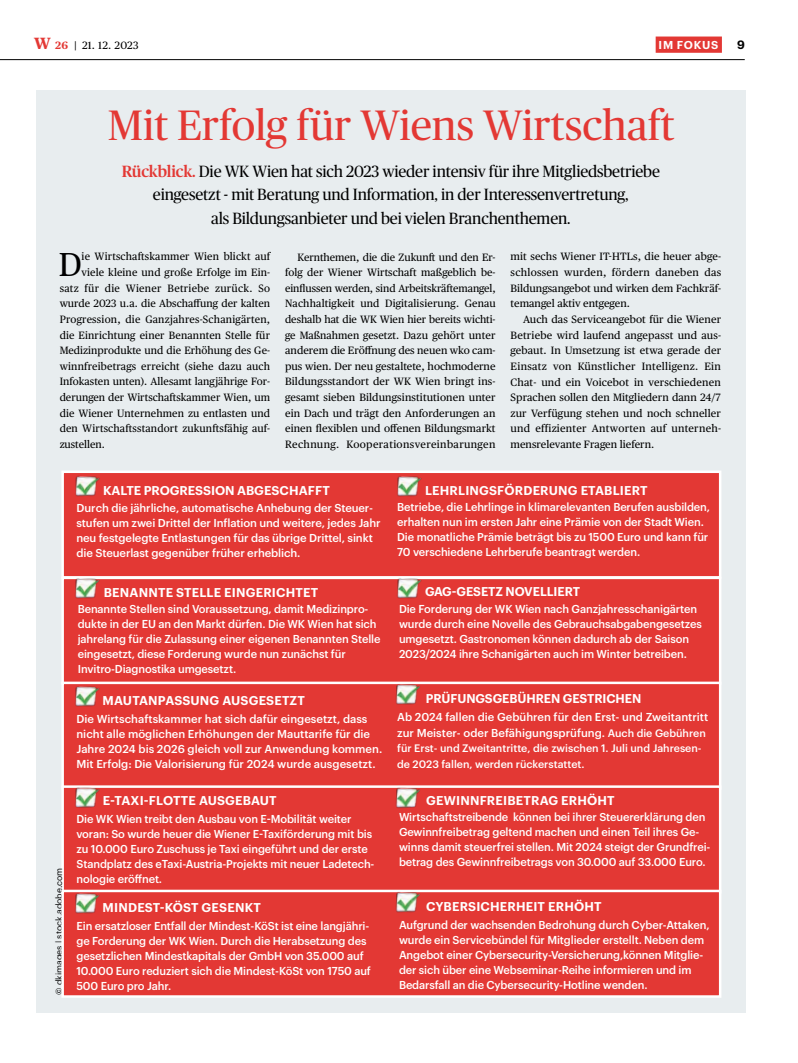
<style>
.page{position:relative;width:798px;height:1063px;background:#fff}
.page>*{position:absolute;margin:0;border:0;box-sizing:border-box;transform-origin:0 0}
.Headline_34_pt_rot{font:42.5px "Publico Headline";color:#e33834}
.Fließtext_Serif_Initialie_2zeilig{font:33.12px "Publico Text";color:#000}
.Vorspann_Serif_13_pt_links{font:16.25px "Publico Headline";letter-spacing:-.01em;color:#000}
.Grafik_Titel{font:600 12.5px "Graphik";letter-spacing:.015em;color:#fff}
.Grafik_Titel-2{font:600 12.5px "Graphik";letter-spacing:-.005em;color:#fff}
.t1{font:600 11.88px "Graphik";color:#000}
.Kasten_Fließtext_weiß{font:500 11.25px/15px "Graphik";letter-spacing:-.01em;color:#fff}
.Balken_Kategorie_ROT{font:600 11.25px "Graphik";letter-spacing:.06em;color:#fff}
.Fließtext_Serif_mit_Einzug{font:10.62px/15.6px "Publico Text";color:#000;text-align:justify}
.Fließtext_Serif_Initialie_2zeilig-2{font:10.62px "Publico Text";letter-spacing:.01em;color:#000}
.Kasten_Fließtext_weiß-2{font:500 10.62px/15.6px "Graphik";color:#fff}
.Fotocredit{font:8.75px "Graphik";color:#000}
.s1{font-weight:700;font-size:16.25px;color:#e33834}
.s2{font-weight:700;color:#e33834}
.s3{font-weight:700}
.s4{font-weight:500;color:#e33834}
.s5{font-size:10.62px}
</style>
<div class="page">
<div style="left:655px;top:37px;width:66px;height:16px;background:#e33834"></div>
<hr style="left:0;top:59px;width:744px;height:1px;background:#000">
<div style="left:37px;top:91px;width:708px;height:922px;background:#e8edef"></div>
<div style="left:61px;top:471px;width:660px;height:108px;background:#e33834;border:2px solid #fff"></div>
<div style="left:61px;top:577px;width:660px;height:108px;background:#e33834;border:2px solid #fff"></div>
<div style="left:61px;top:682px;width:660px;height:108px;background:#e33834;border:2px solid #fff"></div>
<div style="left:61px;top:785px;width:660px;height:108px;background:#e33834;border:2px solid #fff"></div>
<img style="left:72px;top:472px;width:31px;height:25px">
<div style="left:61px;top:890px;width:660px;height:108px;background:#e33834;border:2px solid #fff"></div>
<img style="left:393px;top:472px;width:32px;height:25px">
<img style="left:71px;top:576px;width:32px;height:23px">
<img style="left:393px;top:576px;width:32px;height:23px">
<img style="left:71px;top:682px;width:32px;height:25px">
<img style="left:392px;top:681px;width:32px;height:24px">
<img style="left:71px;top:785px;width:32px;height:23px">
<img style="left:392px;top:785px;width:32px;height:24px">
<img style="left:71px;top:889px;width:32px;height:25px">
<img style="left:392px;top:889px;width:32px;height:24px">
<p class="Fließtext_Serif_mit_Einzug" style="left:34px;top:37px;width:106px"><span class="s1">W</span> <span class="s2">26</span> <span class="s3">|</span> 21. 12. 2023</p>
<p class="Balken_Kategorie_ROT" style="left:658px;top:36px;width:61px">IM FOKUS</p>
<p class="t1" style="left:736px;top:35px;width:9px">9</p>
<p class="Headline_34_pt_rot" style="left:108px;top:95px;width:568px">Mit Erfolg für Wiens Wirtschaft</p>
<p class="Vorspann_Serif_13_pt_links" style="left:122px;top:160px;width:539px"><span class="s4">Rückblick.</span> Die WK Wien hat sich 2023 wieder intensiv für ihre Mitgliedsbetriebe</p>
<p class="Vorspann_Serif_13_pt_links" style="left:153px;top:183px;width:477px">eingesetzt - mit Beratung und Information, in der Interessenvertretung,</p>
<p class="Vorspann_Serif_13_pt_links" style="left:211px;top:207px;width:361px">als Bildungsanbieter und bei vielen Branchenthemen.</p>
<p class="Fließtext_Serif_Initialie_2zeilig" style="left:59px;top:240px;width:24px">D</p>
<p class="Fließtext_Serif_Initialie_2zeilig-2" style="left:82px;top:249px;width:190px">ie Wirtschaftskammer Wien blickt auf</p>
<p class="Fließtext_Serif_Initialie_2zeilig-2" style="left:82px;top:264px;width:190px">viele kleine und große Erfolge im Ein-</p>
<p class="Fließtext_Serif_Initialie_2zeilig-2" style="left:60px;top:280px;width:212px">satz für die Wiener Betriebe zurück. So</p>
<p class="Fließtext_Serif_Initialie_2zeilig-2" style="left:60px;top:296px;width:212px">wurde 2023 u.a. die Abschaffung der kalten</p>
<p class="Fließtext_Serif_Initialie_2zeilig-2" style="left:60px;top:311px;width:212px">Progression, die Ganzjahres-Schanigärten,</p>
<p class="Fließtext_Serif_Initialie_2zeilig-2" style="left:60px;top:327px;width:212px">die Einrichtung einer Benannten Stelle für</p>
<p class="Fließtext_Serif_Initialie_2zeilig-2" style="left:60px;top:343px;width:212px">Medizinprodukte und die Erhöhung des Ge-</p>
<p class="Fließtext_Serif_Initialie_2zeilig-2" style="left:60px;top:358px;width:212px">winnfreibetrags erreicht (siehe dazu auch</p>
<p class="Fließtext_Serif_Initialie_2zeilig-2" style="left:60px;top:374px;width:212px">Infokasten unten). Allesamt langjährige For-</p>
<p class="Fließtext_Serif_Initialie_2zeilig-2" style="left:60px;top:389px;width:212px">derungen der Wirtschaftskammer Wien, um</p>
<p class="Fließtext_Serif_Initialie_2zeilig-2" style="left:60px;top:405px;width:212px">die Wiener Unternehmen zu entlasten und</p>
<p class="Fließtext_Serif_Initialie_2zeilig-2" style="left:60px;top:421px;width:212px">den Wirtschaftsstandort zukunftsfähig auf-</p>
<p class="Fließtext_Serif_Initialie_2zeilig-2" style="left:60px;top:436px;width:47px">zustellen.</p>
<p class="Fließtext_Serif_mit_Einzug" style="left:285px;top:248px;width:212px;text-indent:12px">Kernthemen, die die Zukunft und den Er&shy;folg der Wiener Wirtschaft maßgeblich be&shy;einflussen werden, sind Arbeitskräftemangel, Nachhaltigkeit und Digitalisierung. Genau deshalb hat die WK Wien hier bereits wichti&shy;ge Maßnahmen gesetzt. Dazu gehört unter anderem die Eröffnung des neuen wko cam&shy;pus wien. Der neu gestaltete, hochmoderne Bildungsstandort der WK Wien bringt ins&shy;gesamt sieben Bildungsinstitutionen unter ein Dach und trägt den Anforderungen an einen flexiblen und offenen Bildungsmarkt Rechnung. Kooperationsvereinbarungen</p>
<p class="Fließtext_Serif_mit_Einzug" style="left:510px;top:248px;width:212px">mit sechs Wiener IT-HTLs, die heuer abge&shy;schlossen wurden, fördern daneben das Bildungsangebot und wirken dem Fachkräf&shy;temangel aktiv entgegen.</p>
<p class="Fließtext_Serif_mit_Einzug" style="left:510px;top:311px;width:212px;text-indent:12px">Auch das Serviceangebot für die Wiener Betriebe wird laufend angepasst und aus&shy;gebaut. In Umsetzung ist etwa gerade der Einsatz von Künstlicher Intelligenz. Ein Chat- und ein Voicebot in verschiedenen Sprachen sollen den Mitgliedern dann 24/7 zur Verfügung stehen und noch schneller und effizienter Antworten auf unterneh&shy;mensrelevante Fragen liefern.</p>
<p class="Fotocredit" style="left:52px;top:995px;width:129px;rotate:-90deg">© dkimages | stock.adobe.com</p>
<p class="Grafik_Titel" style="left:425px;top:481px;width:224px">LEHRLINGSFÖRDERUNG ETABLIERT</p>
<p class="Grafik_Titel-2" style="left:103px;top:481px;width:228px">KALTE PROGRESSION ABGESCHAFFT</p>
<p class="Kasten_Fließtext_weiß" style="left:76px;top:500px;width:305px">Durch die jährliche, automatische Anhebung der Steuer&shy;stufen um zwei Drittel der Inflation und weitere, jedes Jahr neu festgelegte Entlastungen für das übrige Drittel, sinkt die Steuerlast gegenüber früher erheblich.</p>
<p class="Kasten_Fließtext_weiß" style="left:397px;top:499px;width:314px">Betriebe, die Lehrlinge in klimarelevanten Berufen ausbilden, erhalten nun im ersten Jahr eine Prämie von der Stadt Wien.<br>Die monatliche Prämie beträgt bis zu 1500 Euro und kann für 70 verschiedene Lehrberufe beantragt werden.</p>
<p class="Grafik_Titel" style="left:104px;top:583px;width:216px">BENANNTE STELLE EINGERICHTET</p>
<p class="Grafik_Titel-2" style="left:425px;top:582px;width:156px">GAG-GESETZ NOVELLIERT</p>
<p class="Kasten_Fließtext_weiß" style="left:78px;top:601px;width:304px">Benannte Stellen sind Voraussetzung, damit Medizinpro&shy;dukte in der EU an den Markt dürfen. Die WK Wien hat sich jahrelang für die Zulassung einer eigenen Benannten Stelle eingesetzt, diese Forderung wurde nun zunächst für Invitro-Diagnostika umgesetzt.</p>
<p class="Kasten_Fließtext_weiß" style="left:397px;top:708px;width:312px;line-height:15.6px">Ab 2024 fallen die Gebühren für den Erst- und Zweitantritt zur Meister- oder Befähigungsprüfung. <span class="s5">Auch die Gebühren</span></p>
<p class="Kasten_Fließtext_weiß-2" style="left:397px;top:740px;width:306px">für Erst- und Zweitantritte, die zwischen 1. Juli und Jahresen&shy;de 2023 fallen, werden rückerstattet.</p>
<p class="Kasten_Fließtext_weiß" style="left:399px;top:601px;width:304px">Die Forderung der WK Wien nach Ganzjahresschanigärten wurde durch eine Novelle des Gebrauchsabgabengesetzes umgesetzt. Gastronomen können dadurch ab der Saison 2023/2024 ihre Schanigärten auch im Winter betreiben.</p>
<p class="Grafik_Titel-2" style="left:425px;top:689px;width:217px">PRÜFUNGSGEBÜHREN GESTRICHEN</p>
<p class="Grafik_Titel" style="left:103px;top:691px;width:204px">MAUTANPASSUNG AUSGESETZT</p>
<p class="Kasten_Fließtext_weiß" style="left:76px;top:710px;width:307px">Die Wirtschaftskammer hat sich dafür eingesetzt, dass nicht alle möglichen Erhöhungen der Mauttarife für die Jahre 2024 bis 2026 gleich voll zur Anwendung kommen.<br>Mit Erfolg: Die Valorisierung für 2024 wurde ausgesetzt.</p>
<p class="Grafik_Titel" style="left:103px;top:791px;width:175px">E-TAXI-FLOTTE AUSGEBAUT</p>
<p class="Kasten_Fließtext_weiß" style="left:76px;top:810px;width:299px">Die WK Wien treibt den Ausbau von E-Mobilität weiter voran: So wurde heuer die Wiener E-Taxiförderung mit bis zu 10.000 Euro Zuschuss je Taxi eingeführt und der erste Standplatz des eTaxi-Austria-Projekts mit neuer Ladetech&shy;nologie eröffnet.</p>
<p class="Grafik_Titel" style="left:426px;top:790px;width:190px">GEWINNFREIBETRAG ERHÖHT</p>
<p class="Kasten_Fließtext_weiß" style="left:399px;top:809px;width:313px">Wirtschaftstreibende können bei ihrer Steuererklärung den Gewinnfreibetrag geltend machen und einen Teil ihres Ge&shy;winns damit steuerfrei stellen. Mit 2024 steigt der Grundfrei&shy;betrag des Gewinnfreibetrags von 30.000 auf 33.000 Euro.</p>
<p class="Grafik_Titel" style="left:103px;top:898px;width:160px">MINDEST-KÖST GESENKT</p>
<p class="Grafik_Titel" style="left:426px;top:897px;width:177px">CYBERSICHERHEIT ERHÖHT</p>
<p class="Kasten_Fließtext_weiß" style="left:76px;top:917px;width:296px">Ein ersatzloser Entfall der Mindest-KöSt ist eine langjähri&shy;ge Forderung der WK Wien. Durch die Herabsetzung des gesetzlichen Mindestkapitals der GmbH von 35.000 auf 10.000 Euro reduziert sich die Mindest-KöSt von 1750 auf 500 Euro pro Jahr.</p>
<p class="Kasten_Fließtext_weiß" style="left:399px;top:917px;width:312px">Aufgrund der wachsenden Bedrohung durch Cyber-Attaken, wurde ein Servicebündel für Mitglieder erstellt. Neben dem Angebot einer Cybersecurity-Versicherung,können Mitglie&shy;der sich über eine Webseminar-Reihe informieren und im Bedarsfall an die Cybersecurity-Hotline wenden.</p>
</div>
